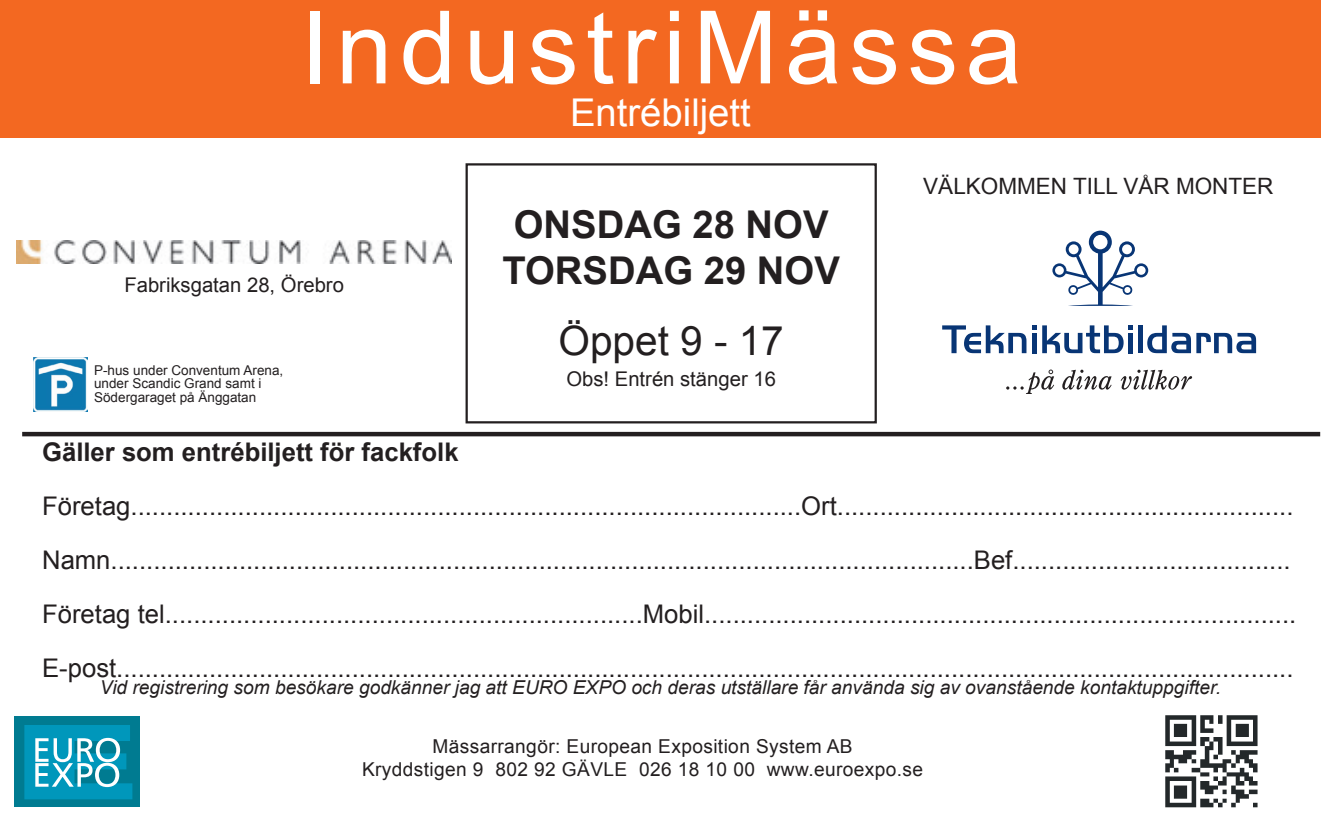
<style>
.page{position:relative;width:1321px;height:830px;background:#fff}
.page>*{position:absolute;margin:0;border:0;box-sizing:border-box;transform-origin:0 0}
.t1{font:101.25px "Arial";letter-spacing:.075em;color:#fff}
.t2{font:40.5px "Arial";color:#231f20}
.t3{font:700 38.25px "Arial";color:#231f20}
.t4{font:38.25px "Arial";color:#fff}
.t5{font:25.65px "Arial";color:#231f20}
.t6{font:700 25.65px "Arial";color:#231f20}
.t7{font:22.5px "Arial";color:#231f20}
.t8{font:20.25px "Arial";color:#231f20}
.t9{font:italic 19.12px "Arial";color:#231f20}
.t10{font:19.12px "Arial";letter-spacing:.02em;color:#231f20}
.t11{font:13.5px "Arial";color:#231f20}
</style>
<div class="page">
<div style="left:0;top:0;width:1320px;height:137px;background:#f36821"></div>
<div style="left:465px;top:163px;width:411px;height:260px;border:2px solid #231f20"></div>
<div style="left:22px;top:431px;width:1297px;height:5px;background:#231f20"></div>
<div style="left:14px;top:715px;width:125px;height:90px;background:#007b91"></div>
<svg style="left:24px;top:725px;width:108px;height:74px;background:#30a6c1"></svg>
<img style="left:1165px;top:715px;width:93px;height:93px">
<img style="left:17px;top:240px;width:434px;height:23px">
<img style="left:33px;top:357px;width:54px;height:54px">
<svg style="left:942px;top:325px;width:94px;height:28px"></svg>
<div style="left:1031px;top:333px;width:5px;height:20px;background:#083575"></div>
<svg style="left:1042px;top:325px;width:90px;height:28px"></svg>
<div style="left:1127px;top:333px;width:5px;height:20px;background:#083575"></div>
<hr style="left:1138px;top:325px;width:4px;height:28px;background:#083575">
<svg style="left:1147px;top:325px;width:43px;height:28px"></svg>
<svg style="left:1196px;top:333px;width:59px;height:20px"></svg>
<svg style="left:1052px;top:230px;width:96px;height:76px"></svg>
<svg style="left:1006px;top:369px;width:48px;height:25px"></svg>
<svg style="left:1062px;top:369px;width:49px;height:20px"></svg>
<svg style="left:1120px;top:369px;width:71px;height:20px"></svg>
<p class="t1" style="left:300px;top:-19px;width:723px">IndustriMässa</p>
<p class="t4" style="left:570px;top:88px;width:182px">Entrébiljett</p>
<p class="t8" style="left:124px;top:271px;width:221px">Fabriksgatan 28, Örebro</p>
<p class="t11" style="left:94px;top:361px;width:191px">P-hus under Conventum Arena,</p>
<p class="t11" style="left:94px;top:374px;width:169px">under Scandic Grand samt i</p>
<p class="t11" style="left:94px;top:388px;width:164px">Södergaraget på Änggatan</p>
<p class="t3" style="left:514px;top:199px;width:316px">ONSDAG 28 NOV</p>
<p class="t3" style="left:502px;top:245px;width:339px">TORSDAG 29 NOV</p>
<p class="t2" style="left:558px;top:314px;width:227px">Öppet 9 - 17</p>
<p class="t8" style="left:566px;top:366px;width:211px">Obs! Entrén stänger 16</p>
<p class="t7" style="left:923px;top:171px;width:352px">VÄLKOMMEN TILL VÅR MONTER</p>
<p class="t6" style="left:42px;top:434px;width:418px">Gäller som entrébiljett för fackfolk</p>
<p class="t5" style="left:42px;top:488px;width:1252px">Företag..............................................................................................Ort................................................................</p>
<p class="t5" style="left:42px;top:542px;width:1249px">Namn.........................................................................................................................Bef.......................................</p>
<p class="t5" style="left:42px;top:596px;width:1255px">Företag tel...................................................................Mobil...................................................................................</p>
<p class="t5" style="left:42px;top:650px;width:1252px">E-post.....................................................................................................................................................................</p>
<p class="t9" style="left:100px;top:674px;width:1122px">Vid registrering som besökare godkänner jag att EURO EXPO och deras utställare får använda sig av ovanstående kontaktuppgifter.</p>
<p class="t10" style="left:432px;top:733px;width:421px">Mässarrangör: European Exposition System AB</p>
<p class="t10" style="left:362px;top:756px;width:562px">Kryddstigen 9 802 92 GÄVLE 026 18 10 00 www.euroexpo.se</p>
</div>
